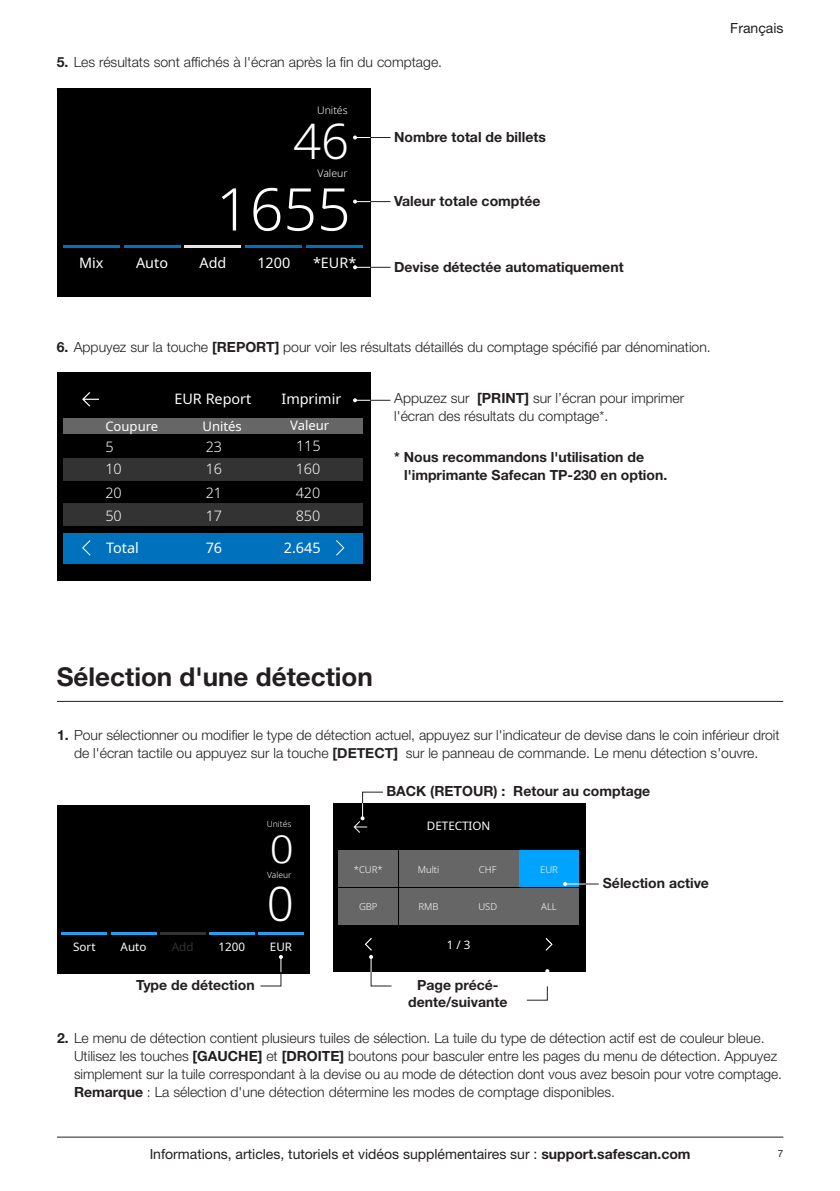
<style>
.page{position:relative;width:840px;height:1191px;background:#fff}
.page>*{position:absolute;margin:0;border:0;box-sizing:border-box;transform-origin:0 0}
.t1{font:300 58.8px "Noto Sans";color:#fff}
.t2{font:300 49px "Noto Sans";color:#fff}
.t3{font:300 47.6px "Noto Sans";color:#fff}
.t4{font:300 39.6px "Helvetica Neue";color:#fff}
.t5{font:700 26px "Helvetica Neue LT Std";color:#231f20}
.t6{font:14.4px "Noto Sans";color:#fff}
.t7{font:300 14.4px/23.6px "Noto Sans";color:#fff}
.t8{font:300 14px/18px "Helvetica Neue LT Std";color:#231f20}
.t9{font:700 14px/16.8px "Helvetica Neue LT Std";color:#231f20;text-align:center}
.t10{font:14px "Helvetica Neue LT Std";color:#231f20}
.t11{font:13px "Noto Sans";color:#fff}
.t12{font:11.6px "Noto Sans";color:#fff}
.t13{font:11.6px "Noto Sans";color:#333}
.t14{font:300 10.4px "Noto Sans";color:#fff}
.t15{font:10px "Helvetica Neue LT Std";color:#231f20}
.t16{font:300 9.6px "Noto Sans";color:#fff}
.t17{font:300 8.4px "Noto Sans";color:#fff}
.s1{font-weight:700}
.s2{font-family:"Helvetica Neue";font-weight:700}
</style>
<div class="page">
<hr style="left:57px;top:1136px;width:725px;height:1px;background:#231f20">
<div style="left:57px;top:805px;width:252px;height:169px;background:#000"></div>
<hr style="left:62px;top:932px;width:45px;height:2px;background:#21a0ed">
<hr style="left:111px;top:932px;width:45px;height:2px;background:#21a0ed">
<hr style="left:258px;top:932px;width:45px;height:2px;background:#21a0ed">
<hr style="left:209px;top:932px;width:45px;height:2px;background:#21a0ed">
<hr style="left:160px;top:932px;width:45px;height:2px;background:#333">
<div style="left:57px;top:372px;width:313px;height:209px;background:#000"></div>
<div style="left:63px;top:533px;width:299px;height:30px;background:#0071bc"></div>
<svg style="left:82px;top:540px;width:8px;height:15px"></svg>
<div style="left:63px;top:418px;width:299px;height:16px;background:#666"></div>
<div style="left:63px;top:457px;width:299px;height:23px;background:#333"></div>
<div style="left:63px;top:503px;width:299px;height:23px;background:#333"></div>
<svg style="left:82px;top:392px;width:17px;height:14px"></svg>
<svg style="left:336px;top:540px;width:8px;height:15px"></svg>
<div style="left:332px;top:803px;width:253px;height:169px;background:#000"></div>
<div style="left:338px;top:850px;width:59px;height:37px;background:#666"></div>
<div style="left:399px;top:850px;width:59px;height:37px;background:#666"></div>
<div style="left:338px;top:888px;width:59px;height:37px;background:#666"></div>
<div style="left:399px;top:888px;width:59px;height:37px;background:#666"></div>
<div style="left:459px;top:850px;width:59px;height:37px;background:#666"></div>
<div style="left:519px;top:850px;width:59px;height:37px;background:#00a4ff"></div>
<div style="left:459px;top:888px;width:59px;height:37px;background:#666"></div>
<div style="left:519px;top:888px;width:59px;height:37px;background:#666"></div>
<svg style="left:545px;top:938px;width:7px;height:12px"></svg>
<hr style="left:57px;top:701px;width:725px;height:1px;background:#231f20">
<svg style="left:365px;top:938px;width:27px;height:49px"></svg>
<svg style="left:353px;top:791px;width:30px;height:42px"></svg>
<svg style="left:526px;top:969px;width:23px;height:32px"></svg>
<svg style="left:260px;top:955px;width:23px;height:32px"></svg>
<svg style="left:563px;top:882px;width:35px;height:4px"></svg>
<div style="left:57px;top:88px;width:313px;height:209px;background:#000"></div>
<hr style="left:63px;top:245px;width:56px;height:3px;background:#0071bc">
<hr style="left:124px;top:245px;width:56px;height:3px;background:#0071bc">
<hr style="left:306px;top:245px;width:56px;height:3px;background:#0071bc">
<hr style="left:245px;top:245px;width:57px;height:3px;background:#0071bc">
<hr style="left:185px;top:245px;width:56px;height:3px;background:#e6e6e6">
<svg style="left:353px;top:135px;width:37px;height:4px"></svg>
<svg style="left:353px;top:200px;width:37px;height:4px"></svg>
<svg style="left:353px;top:265px;width:37px;height:4px"></svg>
<svg style="left:353px;top:398px;width:37px;height:4px"></svg>
<p class="t8" style="left:57px;top:52px;width:386px"><span class="s1">5.</span> Les résultats sont affichés à l'écran après la fin du comptage.</p>
<p class="t14" style="left:317px;top:103px;width:32px">Unités</p>
<p class="t2" style="left:293px;top:107px;width:57px">46</p>
<p class="t14" style="left:317px;top:166px;width:32px">Valeur</p>
<p class="t1" style="left:216px;top:168px;width:136px">1655</p>
<p class="t6" style="left:79px;top:253px;width:26px">Mix</p>
<p class="t6" style="left:257px;top:253px;width:34px">1200</p>
<p class="t6" style="left:313px;top:253px;width:45px">*EUR*</p>
<p class="t6" style="left:136px;top:253px;width:33px">Auto</p>
<p class="t6" style="left:199px;top:253px;width:28px">Add</p>
<p class="t9" style="left:394px;top:128px;width:153px">Nombre total de billets</p>
<p class="t9" style="left:394px;top:192px;width:148px">Valeur totale comptée</p>
<p class="t9" style="left:394px;top:259px;width:231px">Devise détectée automatiquement</p>
<p class="t10" style="left:730px;top:20px;width:55px">Français</p>
<p class="t8" style="left:57px;top:338px;width:655px"><span class="s1">6.</span> Appuyez sur la touche <span class="s1">[REPORT]</span> pour voir les résultats détaillés du comptage spécifié par dénomination.</p>
<p class="t8" style="left:394px;top:388px;width:291px">Appuzez sur <span class="s1">[PRINT]</span> sur l’écran pour imprimer l'écran des résultats du comptage*.</p>
<p class="t9" style="left:394px;top:448px;width:251px">* Nous recommandons l'utilisation de</p>
<p class="t9" style="left:404px;top:466px;width:264px">l'imprimante Safecan TP-230 en option.</p>
<p class="t6" style="left:281px;top:388px;width:61px">Imprimir</p>
<p class="t6" style="left:174px;top:388px;width:78px">EUR Report</p>
<p class="t11" style="left:105px;top:417px;width:54px">Coupure</p>
<p class="t11" style="left:202px;top:417px;width:41px">Unités</p>
<p class="t11" style="left:290px;top:416px;width:41px">Valeur</p>
<p class="t7" style="left:105px;top:457px;width:18px">10<br>20</p>
<p class="t7" style="left:205px;top:457px;width:18px">16<br>21</p>
<p class="t7" style="left:296px;top:435px;width:26px">115</p>
<p class="t7" style="left:105px;top:435px;width:10px">5</p>
<p class="t7" style="left:205px;top:435px;width:18px">23</p>
<p class="t7" style="left:295px;top:457px;width:26px">160<br>420</p>
<p class="t7" style="left:105px;top:504px;width:18px">50</p>
<p class="t7" style="left:205px;top:504px;width:18px">17</p>
<p class="t7" style="left:295px;top:504px;width:26px">850</p>
<p class="t6" style="left:106px;top:537px;width:34px">Total</p>
<p class="t6" style="left:205px;top:537px;width:18px">76</p>
<p class="t6" style="left:283px;top:537px;width:38px">2.645</p>
<p class="t5" style="left:57px;top:661px;width:317px">Sélection d'une détection</p>
<p class="t8" style="left:57px;top:725px;width:723px;text-align:center"><span class="s1">1.</span> Pour sélectionner ou modifier le type de détection actuel, appuyez sur l'indicateur de devise dans le coin inférieur droit de l'écran tactile ou appuyez sur la touche <span class="s2">[DETECT]</span> sur le panneau de commande. Le menu détection s'ouvre.</p>
<p class="t9" style="left:386px;top:782px;width:265px">BACK (RETOUR) : Retour au comptage</p>
<p class="t17" style="left:267px;top:818px;width:26px">Unités</p>
<p class="t12" style="left:426px;top:817px;width:65px">DETECTION</p>
<p class="t4" style="left:271px;top:824px;width:24px">0</p>
<p class="t17" style="left:267px;top:868px;width:26px">Valeur</p>
<p class="t3" style="left:267px;top:870px;width:29px">0</p>
<p class="t16" style="left:353px;top:862px;width:30px">*CUR*</p>
<p class="t16" style="left:417px;top:862px;width:23px">Multi</p>
<p class="t16" style="left:478px;top:862px;width:19px">CHF</p>
<p class="t16" style="left:540px;top:862px;width:19px">EUR</p>
<p class="t16" style="left:359px;top:899px;width:20px">GBP</p>
<p class="t16" style="left:418px;top:899px;width:21px">RMB</p>
<p class="t16" style="left:478px;top:899px;width:20px">USD</p>
<p class="t16" style="left:541px;top:899px;width:17px">ALL</p>
<p class="t16" style="left:358px;top:862px;width:20px">USD</p>
<p class="t16" style="left:419px;top:862px;width:20px">GBP</p>
<p class="t16" style="left:478px;top:862px;width:19px">EUR</p>
<p class="t16" style="left:540px;top:862px;width:19px">CHF</p>
<p class="t16" style="left:359px;top:899px;width:19px">PLN</p>
<p class="t16" style="left:418px;top:899px;width:21px">BGN</p>
<p class="t16" style="left:479px;top:899px;width:18px">CZK</p>
<p class="t16" style="left:539px;top:899px;width:20px">HUF</p>
<p class="t9" style="left:602px;top:873px;width:108px">Sélection active</p>
<p class="t12" style="left:120px;top:938px;width:27px">Auto</p>
<p class="t13" style="left:172px;top:938px;width:23px">Add</p>
<p class="t12" style="left:270px;top:938px;width:24px">EUR</p>
<p class="t12" style="left:73px;top:938px;width:24px">Sort</p>
<p class="t12" style="left:218px;top:938px;width:28px">1200</p>
<p class="t12" style="left:446px;top:936px;width:25px">1 / 3</p>
<p class="t9" style="left:136px;top:976px;width:120px">Type de détection</p>
<p class="t9" style="left:408px;top:976px;width:101px">Page précé&shy;dente/suivante</p>
<p class="t8" style="left:74px;top:1029px;width:709px;text-indent:-17px"><span class="s1">2.</span> Le menu de détection contient plusieurs tuiles de sélection. La tuile du type de détection actif est de couleur bleue.<br>Utilisez les touches <span class="s1">[GAUCHE]</span> et <span class="s1">[DROITE]</span> boutons pour basculer entre les pages du menu de détection. Appuyez simplement sur la tuile correspondant à la devise ou au mode de détection dont vous avez besoin pour votre comptage.</p>
<p class="t8" style="left:74px;top:1083px;width:542px"><span class="s1">Remarque</span> : La sélection d'une détection détermine les modes de comptage disponibles.</p>
<p class="t10" style="left:150px;top:1145px;width:542px">Informations, articles, tutoriels et vidéos supplémentaires sur : <span class="s1">support.safescan.com</span></p>
<p class="t15" style="left:777px;top:1147px;width:7px">7</p>
</div>
